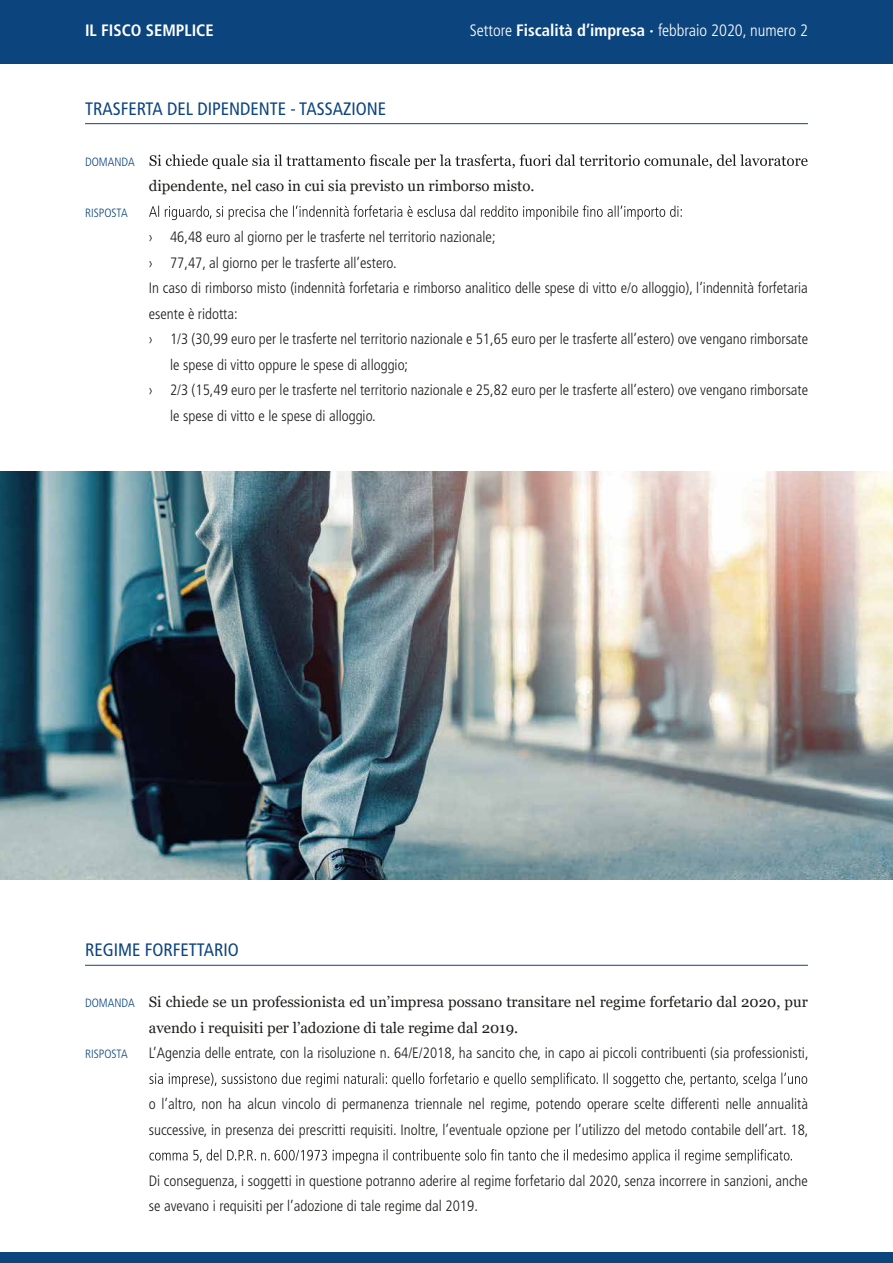
<style>
.page{position:relative;width:893px;height:1263px;background:#fff}
.page>*{position:absolute;margin:0;border:0;box-sizing:border-box;transform-origin:0 0}
.t1{font:condensed 18px "Frutiger LT Std";color:#0c457e}
.t2{font:300 condensed 16.5px "Frutiger LT Std";color:#fff}
.t3{font:700 condensed 16.5px "Frutiger LT Std";color:#fff}
.t4{font:300 condensed 15px/25.5px "Frutiger LT Std";color:#1d1d1b}
.t5{font:15px/25.5px "Georgia";color:#1d1d1b}
.t6{font:300 condensed 12px "Frutiger LT Std";color:#0c457e}
.s1{font-weight:700}
.s2{font-family:"Frutiger LT Std";font-weight:300;font-stretch:condensed;font-size:12px;color:#0c457e}
</style>
<div class="page">
<div style="left:0;top:0;width:893px;height:64px;background:#0c457e"></div>
<div style="left:0;top:1252px;width:893px;height:11px;background:#0c457e"></div>
<hr style="left:85px;top:123px;width:723px;height:1px;background:#0c457e">
<hr style="left:85px;top:965px;width:723px;height:1px;background:#0c457e">
<svg style="left:150px;top:154px;width:658px;height:15px"></svg>
<svg style="left:149px;top:205px;width:533px;height:15px"></svg>
<svg style="left:149px;top:1072px;width:658px;height:15px"></svg>
<svg style="left:149px;top:1149px;width:643px;height:15px"></svg>
<img style="left:0;top:472px;width:893px;height:408px">
<p class="t3" style="left:85px;top:20px;width:130px">IL FISCO SEMPLICE</p>
<p class="t2" style="left:470px;top:21px;width:340px">Settore <span class="s1">Fiscalità d’impresa ·</span> febbraio 2020, numero 2</p>
<p class="t1" style="left:85px;top:98px;width:303px">TRASFERTA DEL DIPENDENTE - TASSAZIONE</p>
<p class="t6" style="left:85px;top:155px;width:51px">DOMANDA</p>
<p class="t6" style="left:85px;top:206px;width:44px">RISPOSTA</p>
<p class="t5" style="left:149px;top:174px;width:387px">dipendente, nel caso in cui sia previsto un rimborso misto.</p>
<p class="t4" style="left:149px;top:225px;width:348px">› 46,48 euro al giorno per le trasferte nel territorio nazionale;</p>
<p class="t4" style="left:149px;top:250px;width:249px">› 77,47, al giorno per le trasferte all’estero.</p>
<p class="t4" style="left:149px;top:276px;width:661px">In caso di rimborso misto (indennità forfetaria e rimborso analitico delle spese di vitto e/o alloggio), l’indennità forfetaria</p>
<p class="t4" style="left:149px;top:301px;width:90px">esente è ridotta:</p>
<p class="t4" style="left:149px;top:327px;width:661px">› 1/3 (30,99 euro per le trasferte nel territorio nazionale e 51,65 euro per le trasferte all’estero) ove vengano rimborsate</p>
<p class="t4" style="left:170px;top:352px;width:240px">le spese di vitto oppure le spese di alloggio;</p>
<p class="t4" style="left:149px;top:378px;width:661px">› 2/3 (15,49 euro per le trasferte nel territorio nazionale e 25,82 euro per le trasferte all’estero) ove vengano rimborsate</p>
<p class="t4" style="left:170px;top:403px;width:207px">le spese di vitto e le spese di alloggio.</p>
<p class="t1" style="left:85px;top:940px;width:155px">REGIME FORFETTARIO</p>
<p class="t5" style="left:149px;top:990px;width:660px;text-indent:-64px"><span class="s2">DOMANDA</span> Si chiede se un professionista ed un’impresa possano transitare nel regime forfetario dal 2020, pur avendo i requisiti per l’adozione di tale regime dal 2019.</p>
<p class="t6" style="left:85px;top:1047px;width:44px">RISPOSTA</p>
<p class="t4" style="left:149px;top:1041px;width:661px">L’Agenzia delle entrate, con la risoluzione n. 64/E/2018, ha sancito che, in capo ai piccoli contribuenti (sia professionisti,</p>
<p class="t4" style="left:149px;top:1092px;width:661px">o l’altro, non ha alcun vincolo di permanenza triennale nel regime, potendo operare scelte differenti nelle annualità successive, in presenza dei prescritti requisiti. Inoltre, l’eventuale opzione per l’utilizzo del metodo contabile dell’art. 18,</p>
<p class="t4" style="left:149px;top:1168px;width:661px">Di conseguenza, i soggetti in questione potranno aderire al regime forfetario dal 2020, senza incorrere in sanzioni, anche se avevano i requisiti per l’adozione di tale regime dal 2019.</p>
</div>
